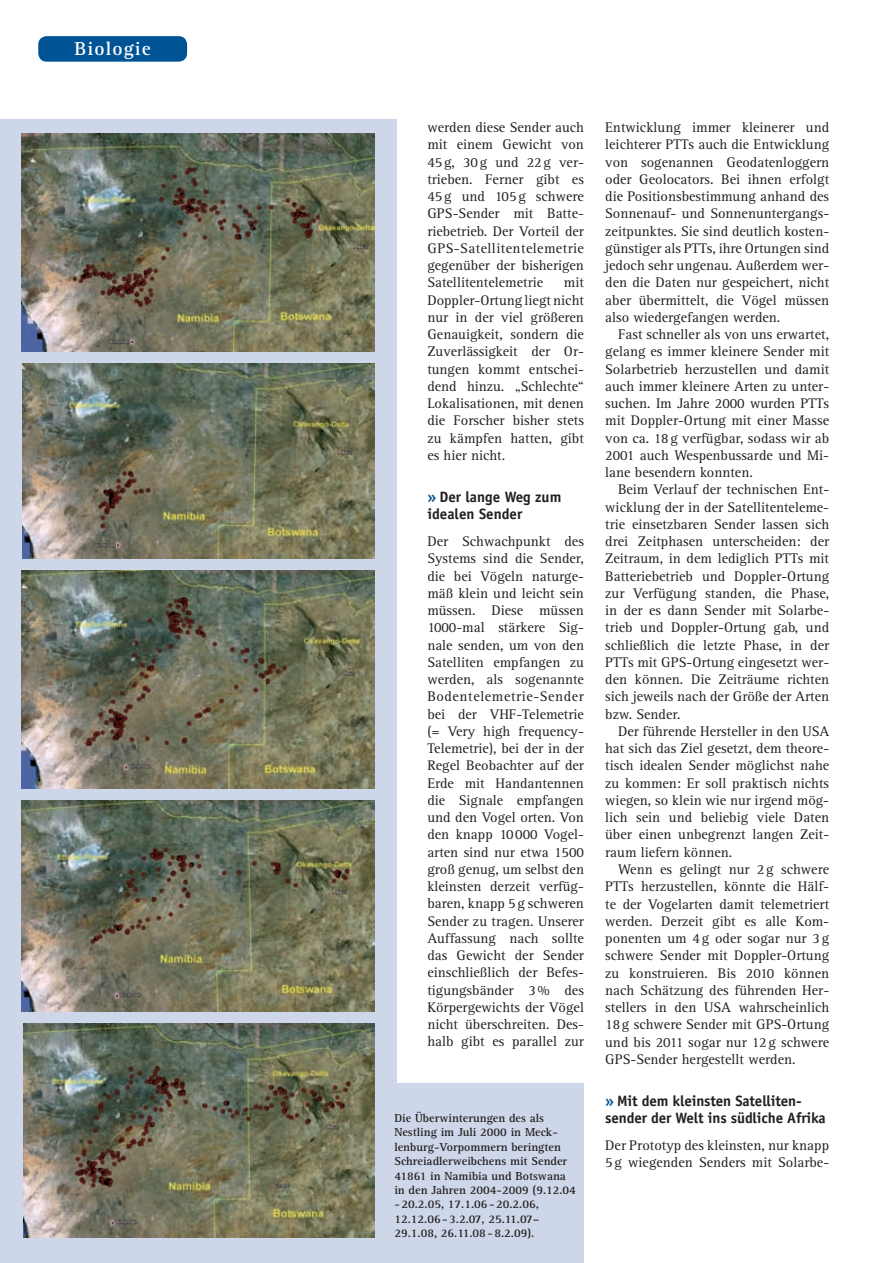
<style>
.page{position:relative;width:893px;height:1263px;background:#fff}
.page>*{position:absolute;margin:0;border:0;box-sizing:border-box;transform-origin:0 0}
.t1{font:700 19.5px "Rotis Serif";letter-spacing:.06em;color:#fff}
.t2{font:700 15px/17.2px "Officina Sans Std";letter-spacing:-.01em;color:#231f20}
.t3{font:14.4px/17.2px "Rotis Serif";color:#231f20;text-align:justify}
.t4{font:700 12px/14.4px "Rotis Serif";color:#231f20}
.s1{color:#005495}
</style>
<div class="page">
<div style="left:38px;top:36px;width:149px;height:26px;background:#005495;border-radius:9px"></div>
<div style="left:321px;top:1083px;width:263px;height:180px;background:#ced7e9"></div>
<div style="left:0;top:119px;width:397px;height:1144px;background:#ced7e9"></div>
<img style="left:21px;top:134px;width:353px;height:217px">
<img style="left:23px;top:364px;width:351px;height:194px">
<img style="left:21px;top:570px;width:353px;height:218px">
<img style="left:21px;top:801px;width:353px;height:210px">
<img style="left:24px;top:1023px;width:350px;height:214px">
<h1 class="t1" style="left:74px;top:37px;width:78px">Biologie</h1>
<p class="t3" style="left:427px;top:119px;width:158px">werden diese Sender auch mit einem Gewicht von 45g, 30g und 22g ver&shy;trieben. Ferner gibt es 45g und 105g schwere GPS-Sender mit Batte&shy;riebetrieb. Der Vorteil der GPS-Satellitentelemetrie gegenüber der bisherigen Satellitentelemetrie</p>
<p class="t3" style="left:427px;top:274px;width:158px;text-indent:137px">mit Doppler-Ortung liegt nicht nur in der viel größeren Genauigkeit, sondern die Zuverlässigkeit der Or&shy;tungen kommt entschei&shy;dend hinzu. „Schlechte“ Lokalisationen, mit denen die Forscher bisher stets zu kämpfen hatten, gibt es hier nicht.</p>
<p class="t2" style="left:427px;top:488px;width:136px"><span class="s1">»</span> Der lange Weg zum idealen Sender</p>
<p class="t3" style="left:427px;top:533px;width:158px">Der Schwachpunkt des Systems sind die Sender, die bei Vögeln naturge&shy;mäß klein und leicht sein müssen. Diese müssen 1000-mal stärkere Sig&shy;nale senden, um von den Satelliten empfangen zu werden, als sogenannte Bodentelemetrie-Sender bei der VHF-Telemetrie (= Very high frequency-Telemetrie), bei der in der Regel Beobachter auf der Erde mit Handantennen die Signale empfangen und den Vogel orten. Von den knapp 10000 Vogel&shy;arten sind nur etwa 1500 groß genug, um selbst den kleinsten derzeit verfüg&shy;baren, knapp 5g schweren Sender zu tragen. Unserer Auffassung nach sollte das Gewicht der Sender einschließlich der Befes&shy;tigungsbänder 3% des Körpergewichts der Vögel nicht überschreiten. Des&shy;halb gibt es parallel zur</p>
<p class="t4" style="left:394px;top:1111px;width:183px">Die Überwinterungen des als<br>Nestling im Juli 2000 in Meck&shy;lenburg-Vorpommern beringten<br>Schreiadlerweibchens mit Sender<br>41861 in Namibia und Botswana in den Jahren 2004-2009 (9.12.04 -20.2.05, 17.1.06-20.2.06,<br>12.12.06-3.2.07, 25.11.07–<br>29.1.08, 26.11.08-8.2.09).</p>
<p class="t3" style="left:605px;top:119px;width:225px">Entwicklung immer kleinerer und leichterer PTTs auch die Entwicklung von sogenannen Geodatenloggern oder Geolocators. Bei ihnen erfolgt die Positionsbestimmung anhand des Sonnenauf- und Sonnenuntergangs&shy;zeitpunktes. Sie sind deutlich kosten&shy;günstiger als PTTs, ihre Ortungen sind jedoch sehr ungenau. Außerdem wer&shy;den die Daten nur gespeichert, nicht aber übermittelt, die Vögel müssen also wiedergefangen werden.</p>
<p class="t3" style="left:605px;top:326px;width:225px;text-indent:13px">Fast schneller als von uns erwartet, gelang es immer kleinere Sender mit Solarbetrieb herzustellen und damit auch immer kleinere Arten zu unter&shy;suchen. Im Jahre 2000 wurden PTTs mit Doppler-Ortung mit einer Masse von ca. 18g verfügbar, sodass wir ab 2001 auch Wespenbussarde und Mi&shy;lane besendern konnten.</p>
<p class="t3" style="left:605px;top:481px;width:225px;text-indent:13px">Beim Verlauf der technischen Ent&shy;wicklung der in der Satellitenteleme&shy;trie einsetzbaren Sender lassen sich drei Zeitphasen unterscheiden: der Zeitraum, in dem lediglich PTTs mit Batteriebetrieb und Doppler-Ortung zur Verfügung standen, die Phase, in der es dann Sender mit Solarbe&shy;trieb und Doppler-Ortung gab, und schließlich die letzte Phase, in der PTTs mit GPS-Ortung eingesetzt wer&shy;den können. Die Zeiträume richten sich jeweils nach der Größe der Arten bzw. Sender.</p>
<p class="t3" style="left:605px;top:723px;width:225px;text-indent:13px">Der führende Hersteller in den USA hat sich das Ziel gesetzt, dem theore&shy;tisch idealen Sender möglichst nahe zu kommen: Er soll praktisch nichts wiegen, so klein wie nur irgend mög&shy;lich sein und beliebig viele Daten über einen unbegrenzt langen Zeit&shy;raum liefern können.</p>
<p class="t3" style="left:605px;top:861px;width:225px;text-indent:13px">Wenn es gelingt nur 2g schwere PTTs herzustellen, könnte die Hälf&shy;te der Vogelarten damit telemetriert werden. Derzeit gibt es alle Kom&shy;ponenten um 4g oder sogar nur 3g schwere Sender mit Doppler-Ortung zu konstruieren. Bis 2010 können nach Schätzung des führenden Her&shy;stellers in den USA wahrscheinlich 18g schwere Sender mit GPS-Ortung und bis 2011 sogar nur 12g schwere GPS-Sender hergestellt werden.</p>
<p class="t2" style="left:605px;top:1092px;width:222px"><span class="s1">»</span> Mit dem kleinsten Satelliten&shy;sender der Welt ins südliche Afrika</p>
<p class="t3" style="left:605px;top:1137px;width:225px">Der Prototyp des kleinsten, nur knapp<br>5g wiegenden Senders mit Solarbe-</p>
</div>
